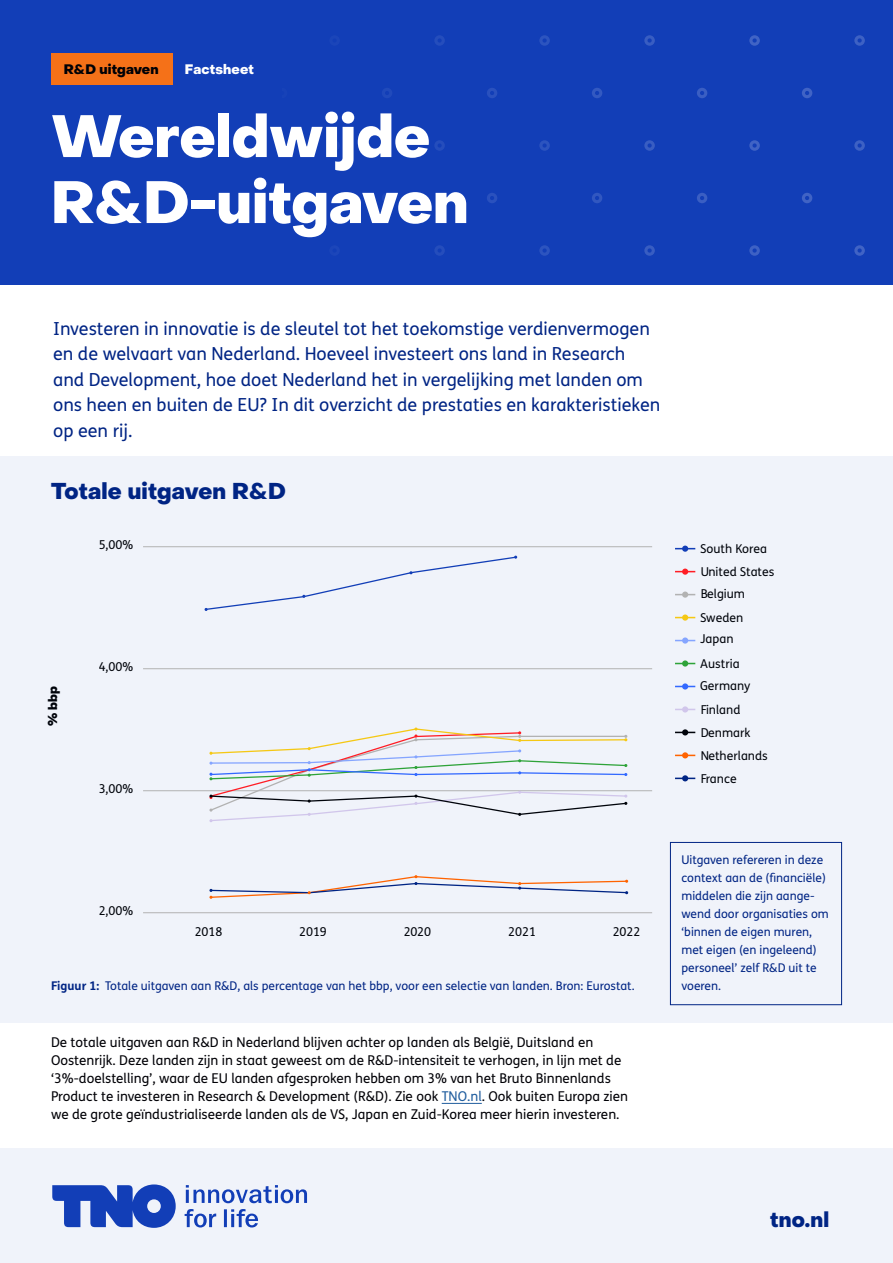
<style>
.page{position:relative;width:893px;height:1263px;background:#fff}
.page>*{position:absolute;margin:0;border:0;box-sizing:border-box;transform-origin:0 0}
.t1{font:800 58.5px/66px "PP Object Sans";color:#fff}
.t2{font:800 22.5px "PP Object Sans";letter-spacing:.01em;color:#002484}
.t3{font:800 21px "PP Object Sans";color:#002484}
.t4{font:18px/25.5px "FS Me Pro";color:#002484}
.t5{font:13.5px/18px "FS Me Pro";color:#000106}
.t6{font:800 13.5px "PP Object Sans";letter-spacing:.01em;color:#000106}
.t7{font:800 13.5px "PP Object Sans";letter-spacing:.01em;color:#fff}
.t8{font:12.3px/23px "FS Me Pro";color:#00030a}
.t9{font:800 12.3px "PP Object Sans";color:#00030a}
.t10{font:12px/18px "FS Me Pro";color:#002484}
.s1{font-weight:700}
.s2{color:#205d9e}
</style>
<div class="page">
<div style="left:0;top:0;width:893px;height:285px;background:#123eb7"></div>
<svg style="left:434px;top:35px;width:11px;height:11px"></svg>
<svg style="left:539px;top:35px;width:11px;height:11px"></svg>
<svg style="left:644px;top:35px;width:11px;height:11px"></svg>
<svg style="left:749px;top:35px;width:11px;height:11px"></svg>
<svg style="left:854px;top:35px;width:11px;height:11px"></svg>
<svg style="left:382px;top:88px;width:10px;height:10px"></svg>
<svg style="left:487px;top:88px;width:10px;height:10px"></svg>
<svg style="left:592px;top:88px;width:10px;height:10px"></svg>
<svg style="left:697px;top:88px;width:10px;height:10px"></svg>
<svg style="left:802px;top:88px;width:10px;height:10px"></svg>
<svg style="left:434px;top:140px;width:11px;height:11px"></svg>
<svg style="left:539px;top:140px;width:11px;height:11px"></svg>
<svg style="left:644px;top:140px;width:11px;height:11px"></svg>
<svg style="left:749px;top:140px;width:11px;height:11px"></svg>
<svg style="left:854px;top:140px;width:11px;height:11px"></svg>
<svg style="left:382px;top:193px;width:10px;height:10px"></svg>
<svg style="left:487px;top:193px;width:10px;height:10px"></svg>
<svg style="left:592px;top:193px;width:10px;height:10px"></svg>
<svg style="left:697px;top:193px;width:10px;height:10px"></svg>
<svg style="left:802px;top:193px;width:10px;height:10px"></svg>
<svg style="left:434px;top:245px;width:11px;height:11px"></svg>
<svg style="left:539px;top:245px;width:11px;height:11px"></svg>
<svg style="left:644px;top:245px;width:11px;height:11px"></svg>
<svg style="left:749px;top:245px;width:11px;height:11px"></svg>
<svg style="left:854px;top:245px;width:11px;height:11px"></svg>
<div style="left:429px;top:1148px;width:464px;height:115px;background:#f0f3fa"></div>
<div style="left:0;top:456px;width:893px;height:567px;background:#f0f3fa"></div>
<div style="left:51px;top:53px;width:121px;height:32px;background:#f57118"></div>
<hr style="left:143px;top:912px;width:509px;height:1px;background:#b2b2b2">
<hr style="left:143px;top:790px;width:509px;height:1px;background:#b2b2b2">
<hr style="left:143px;top:668px;width:509px;height:1px;background:#b2b2b2">
<hr style="left:143px;top:546px;width:509px;height:1px;background:#b2b2b2">
<svg style="left:204px;top:556px;width:314px;height:55px"></svg>
<svg style="left:209px;top:875px;width:420px;height:24px"></svg>
<svg style="left:209px;top:727px;width:419px;height:95px"></svg>
<svg style="left:675px;top:752px;width:20px;height:6px"></svg>
<svg style="left:675px;top:775px;width:20px;height:6px"></svg>
<svg style="left:675px;top:706px;width:20px;height:6px"></svg>
<svg style="left:675px;top:594px;width:20px;height:1px"></svg>
<div style="left:682px;top:591px;width:6px;height:7px;background:#b2b2b2;border-radius:50%"></div>
<svg style="left:675px;top:569px;width:20px;height:6px"></svg>
<svg style="left:675px;top:729px;width:20px;height:6px"></svg>
<svg style="left:675px;top:660px;width:20px;height:6px"></svg>
<svg style="left:675px;top:683px;width:20px;height:6px"></svg>
<svg style="left:675px;top:640px;width:20px;height:1px"></svg>
<div style="left:682px;top:637px;width:6px;height:7px;background:#85a5ff;border-radius:50%"></div>
<svg style="left:675px;top:617px;width:20px;height:1px"></svg>
<div style="left:682px;top:614px;width:6px;height:7px;background:#f5c814;border-radius:50%"></div>
<svg style="left:675px;top:546px;width:20px;height:6px"></svg>
<hr style="left:442px;top:1103px;width:40px;height:1px;background:#205d9e">
<div style="left:670px;top:842px;width:172px;height:163px;border:1px solid #002484"></div>
<div style="left:0;top:1148px;width:429px;height:115px;background:#f0f3fa"></div>
<svg style="left:52px;top:1184px;width:124px;height:44px"></svg>
<svg style="left:185px;top:1209px;width:73px;height:18px"></svg>
<svg style="left:186px;top:1185px;width:121px;height:18px"></svg>
<p class="t6" style="left:64px;top:61px;width:96px">R&amp;D uitgaven</p>
<p class="t7" style="left:185px;top:61px;width:70px">Factsheet</p>
<h1 class="t1" style="left:51px;top:105px;width:419px">Wereldwijde<br>R&amp;D-uitgaven</h1>
<p class="t4" style="left:53px;top:315px;width:609px">Investeren in innovatie is de sleutel tot het toekomstige verdienvermogen en de welvaart van Nederland. Hoeveel investeert ons land in Research and Development, hoe doet Nederland het in vergelijking met landen om ons heen en buiten de EU? In dit overzicht de prestaties en karakteristieken op een rij.</p>
<h2 class="t2" style="left:51px;top:477px;width:236px">Totale uitgaven R&amp;D</h2>
<p class="t8" style="left:99px;top:533px;width:36px">5,00%</p>
<p class="t9" style="left:45px;top:726px;width:41px;rotate:-90deg">% bbp</p>
<p class="t8" style="left:99px;top:655px;width:36px">4,00%</p>
<p class="t8" style="left:99px;top:777px;width:36px">3,00%</p>
<p class="t8" style="left:700px;top:537px;width:76px">South Korea<br>United States</p>
<p class="t8" style="left:700px;top:581px;width:46px;line-height:24.5px">Belgium<br>Sweden</p>
<p class="t8" style="left:700px;top:627px;width:41px;line-height:24.6px">Japan<br>Austria</p>
<p class="t8" style="left:700px;top:673px;width:52px;line-height:24.6px">Germany<br>Finland</p>
<p class="t8" style="left:700px;top:721px;width:69px">Denmark<br>Netherlands<br>France</p>
<p class="t8" style="left:99px;top:899px;width:36px">2,00%</p>
<p class="t8" style="left:195px;top:920px;width:29px">2018</p>
<p class="t8" style="left:299px;top:920px;width:29px">2019</p>
<p class="t8" style="left:403px;top:920px;width:29px">2020</p>
<p class="t8" style="left:508px;top:920px;width:29px">2021</p>
<p class="t8" style="left:613px;top:920px;width:29px">2022</p>
<p class="t10" style="left:51px;top:977px;width:585px"><span class="s1">Figuur 1:</span> Totale uitgaven aan R&amp;D, als percentage van het bbp, voor een selectie van landen. Bron: Eurostat.</p>
<p class="t5" style="left:51px;top:1033px;width:579px">De totale uitgaven aan R&amp;D in Nederland blijven achter op landen als België, Duitsland en Oostenrijk. Deze landen zijn in staat geweest om de R&amp;D-intensiteit te verhogen, in lijn met de ‘3%-doelstelling’, waar de EU landen afgesproken hebben om 3% van het Bruto Binnenlands Product te investeren in Research &amp; Development (R&amp;D). Zie ook <span class="s2">TNO.nl</span>. Ook buiten Europa zien we de grote geïndustrialiseerde landen als de VS, Japan en Zuid-Korea meer hierin investeren.</p>
<p class="t10" style="left:681px;top:851px;width:149px">Uitgaven refereren in deze context aan de (financiële) middelen die zijn aange&shy;wend door organisaties om ‘binnen de eigen muren, met eigen (en ingeleend) personeel’ zelf R&amp;D uit te voeren.</p>
<h3 class="t3" style="left:770px;top:1207px;width:61px">tno.nl</h3>
</div>
